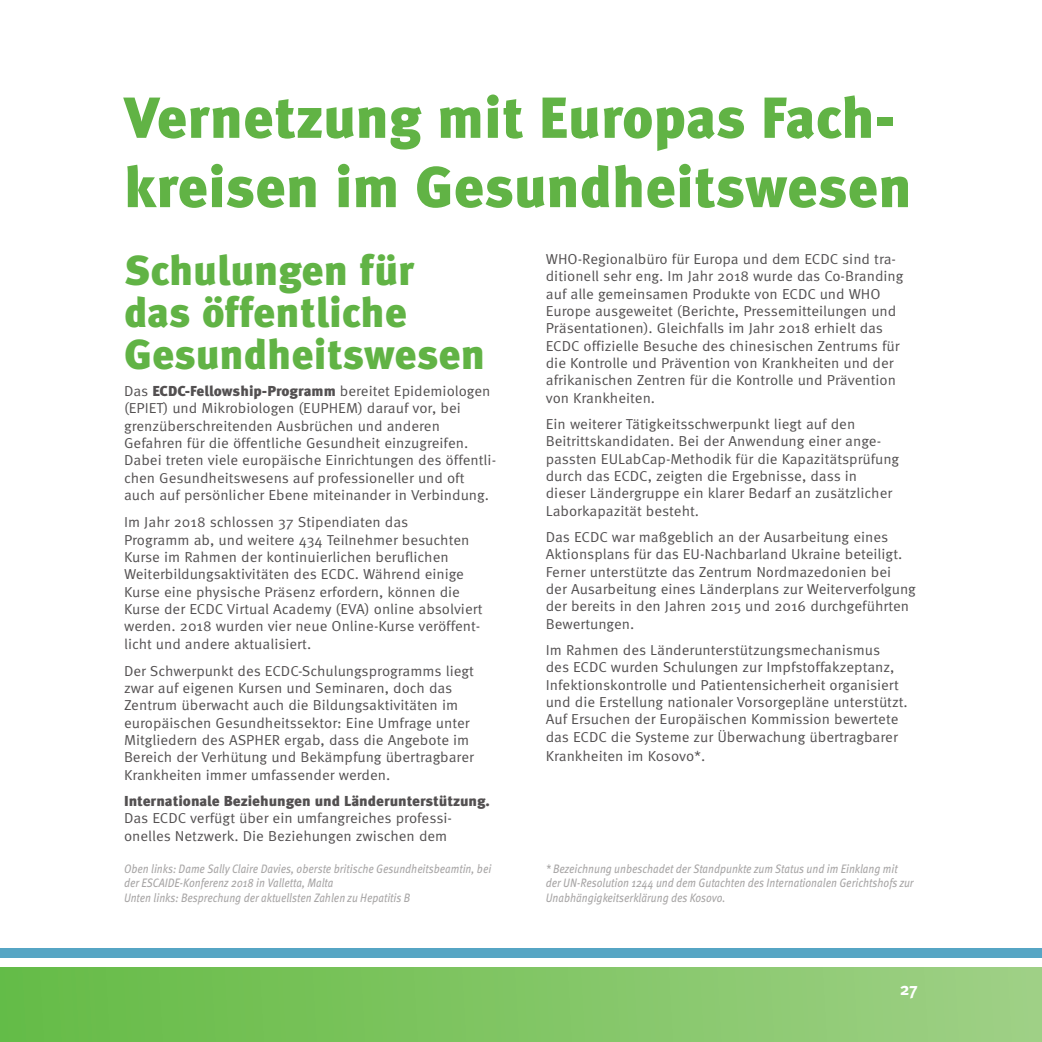
<style>
.page{position:relative;width:1042px;height:1042px;background:#fff}
.page>*{position:absolute;margin:0;border:0;box-sizing:border-box;transform-origin:0 0}
.t1{font:900 57.75px/69.3px "Meta Pro";color:#61b345}
.t2{font:900 42px/42px "Meta Pro";color:#61b345}
.t3{font:700 17.5px "Meta Pro";color:#fff}
.t4{font:14.35px/17.3px "Meta Pro";color:#535051}
.t5{font:900 14.35px "Meta Pro";color:#535051}
.t6{font:italic 12.25px/14.7px "Meta Pro";color:#a8a6a6;scale:.87 1}
.s1{font-weight:900}
</style>
<div class="page">
<div style="left:0;top:947px;width:1042px;height:10px;background:#56a5c4"></div>
<div style="left:0;top:967px;width:1042px;height:75px;background:linear-gradient(to right,#64bb45,#9fd085)"></div>
<h1 class="t1" style="left:124px;top:85px;width:789px">Vernetzung mit Europas Fach&shy;kreisen im Gesundheitswesen</h1>
<h2 class="t2" style="left:124px;top:250px;width:363px">Schulungen für das öffentliche<br>Gesundheitswesen</h2>
<p class="t4" style="left:124px;top:383px;width:374px">Das <span class="s1">ECDC-Fellowship-Programm</span> bereitet Epidemiologen (EPIET) und Mikrobiologen (EUPHEM) darauf vor, bei grenzüberschreitenden Ausbrüchen und anderen Gefahren für die öffentliche Gesundheit einzugreifen.<br>Dabei treten viele europäische Einrichtungen des öffentli&shy;chen Gesundheitswesens auf professioneller und oft auch auf persönlicher Ebene miteinander in Verbindung.</p>
<p class="t4" style="left:124px;top:514px;width:360px">Im Jahr 2018 schlossen 37 Stipendiaten das<br>Programm ab, und weitere 434 Teilnehmer besuchten Kurse im Rahmen der kontinuierlichen beruflichen Weiterbildungsaktivitäten des ECDC. Während einige Kurse eine physische Präsenz erfordern, können die Kurse der ECDC Virtual Academy (EVA) online absolviert werden. 2018 wurden vier neue Online-Kurse veröffent&shy;licht und andere aktualisiert.</p>
<p class="t4" style="left:124px;top:662px;width:351px">Der Schwerpunkt des ECDC-Schulungsprogramms liegt zwar auf eigenen Kursen und Seminaren, doch das Zentrum überwacht auch die Bildungsaktivitäten im europäischen Gesundheitssektor: Eine Umfrage unter Mitgliedern des ASPHER ergab, dass die Angebote im Bereich der Verhütung und Bekämpfung übertragbarer Krankheiten immer umfassender werden.</p>
<p class="t5" style="left:124px;top:792px;width:367px">Internationale Beziehungen und Länderunterstützung.</p>
<p class="t4" style="left:124px;top:810px;width:329px">Das ECDC verfügt über ein umfangreiches professi&shy;onelles Netzwerk. Die Beziehungen zwischen dem</p>
<p class="t4" style="left:546px;top:251px;width:359px">WHO-Regionalbüro für Europa und dem ECDC sind tra&shy;ditionell sehr eng. Im Jahr 2018 wurde das Co-Branding auf alle gemeinsamen Produkte von ECDC und WHO Europe ausgeweitet (Berichte, Pressemitteilungen und Präsentationen). Gleichfalls im Jahr 2018 erhielt das ECDC offizielle Besuche des chinesischen Zentrums für die Kontrolle und Prävention von Krankheiten und der afrikanischen Zentren für die Kontrolle und Prävention von Krankheiten.</p>
<p class="t4" style="left:546px;top:416px;width:355px">Ein weiterer Tätigkeitsschwerpunkt liegt auf den Beitrittskandidaten. Bei der Anwendung einer ange&shy;passten EULabCap-Methodik für die Kapazitätsprüfung durch das ECDC, zeigten die Ergebnisse, dass in dieser Ländergruppe ein klarer Bedarf an zusätzlicher Laborkapazität besteht.</p>
<p class="t4" style="left:546px;top:529px;width:372px">Das ECDC war maßgeblich an der Ausarbeitung eines Aktionsplans für das EU-Nachbarland Ukraine beteiligt.<br>Ferner unterstützte das Zentrum Nordmazedonien bei<br>der Ausarbeitung eines Länderplans zur Weiterverfolgung der bereits in den Jahren 2015 und 2016 durchgeführten Bewertungen.</p>
<p class="t4" style="left:546px;top:642px;width:363px">Im Rahmen des Länderunterstützungsmechanismus<br>des ECDC wurden Schulungen zur Impfstoffakzeptanz, Infektionskontrolle und Patientensicherheit organisiert und die Erstellung nationaler Vorsorgepläne unterstützt.<br>Auf Ersuchen der Europäischen Kommission bewertete das ECDC die Systeme zur Überwachung übertragbarer</p>
<p class="t4" style="left:546px;top:747px;width:161px">Krankheiten im Kosovo*.</p>
<p class="t6" style="left:124px;top:861px;width:424px">Oben links: Dame Sally Claire Davies, oberste britische Gesundheitsbeamtin, bei der ESCAIDE-Konferenz 2018 in Valletta, Malta<br>Unten links: Besprechung der aktuellsten Zahlen zu Hepatitis B</p>
<p class="t6" style="left:546px;top:861px;width:424px">* Bezeichnung unbeschadet der Standpunkte zum Status und im Einklang mit der UN-Resolution 1244 und dem Gutachten des Internationalen Gerichtshofs zur<br>Unabhängigkeitserklärung des Kosovo.</p>
<p class="t3" style="left:899px;top:977px;width:20px">27</p>
</div>
